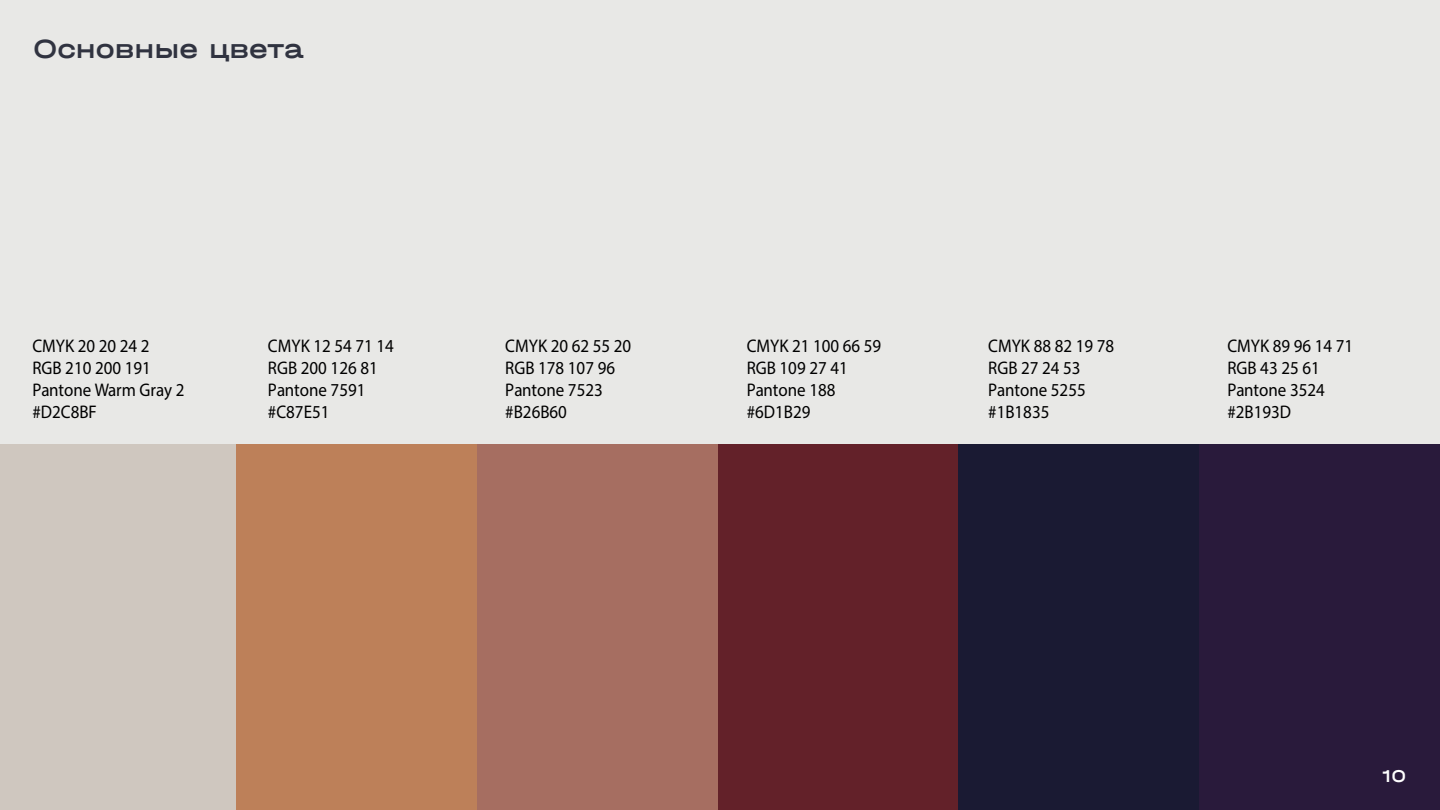
<style>
.page{position:relative;width:1440px;height:810px;background:#e8e8e6}
.page>*{position:absolute;margin:0;border:0;box-sizing:border-box;transform-origin:0 0}
.t1{font:500 27.75px "Halvar Breit";color:#303340}
.t2{font:18.3px/22px "Myriad Pro";color:#000;scale:.93 1}
.t3{font:500 18px "Halvar Breit";color:#fff}
</style>
<div class="page">
<div style="left:0;top:444px;width:241px;height:366px;background:#cfc7bf"></div>
<div style="left:718px;top:444px;width:241px;height:365px;background:#632129"></div>
<div style="left:959px;top:444px;width:240px;height:365px;background:#1a1a33"></div>
<div style="left:1199px;top:444px;width:241px;height:365px;background:#291a3b"></div>
<div style="left:477px;top:444px;width:241px;height:365px;background:#a66e61"></div>
<div style="left:237px;top:444px;width:240px;height:365px;background:#bd8059"></div>
<h1 class="t1" style="left:33px;top:31px;width:272px">Основные цвета</h1>
<p class="t2" style="left:32px;top:334px;width:165px">CMYK 20 20 24 2<br>RGB 210 200 191<br>Pantone Warm Gray 2 #D2C8BF</p>
<p class="t2" style="left:268px;top:334px;width:137px">CMYK 12 54 71 14<br>RGB 200 126 81<br>Pantone 7591 #C87E51</p>
<p class="t2" style="left:505px;top:334px;width:137px">CMYK 20 62 55 20<br>RGB 178 107 96<br>Pantone 7523 #B26B60</p>
<p class="t2" style="left:988px;top:334px;width:137px">CMYK 88 82 19 78<br>RGB 27 24 53<br>Pantone 5255 #1B1835</p>
<p class="t2" style="left:1227px;top:334px;width:137px">CMYK 89 96 14 71<br>RGB 43 25 61<br>Pantone 3524 #2B193D</p>
<p class="t2" style="left:747px;top:334px;width:146px">CMYK 21 100 66 59<br>RGB 109 27 41<br>Pantone 188 #6D1B29</p>
<p class="t3" style="left:1382px;top:764px;width:26px">10</p>
</div>
